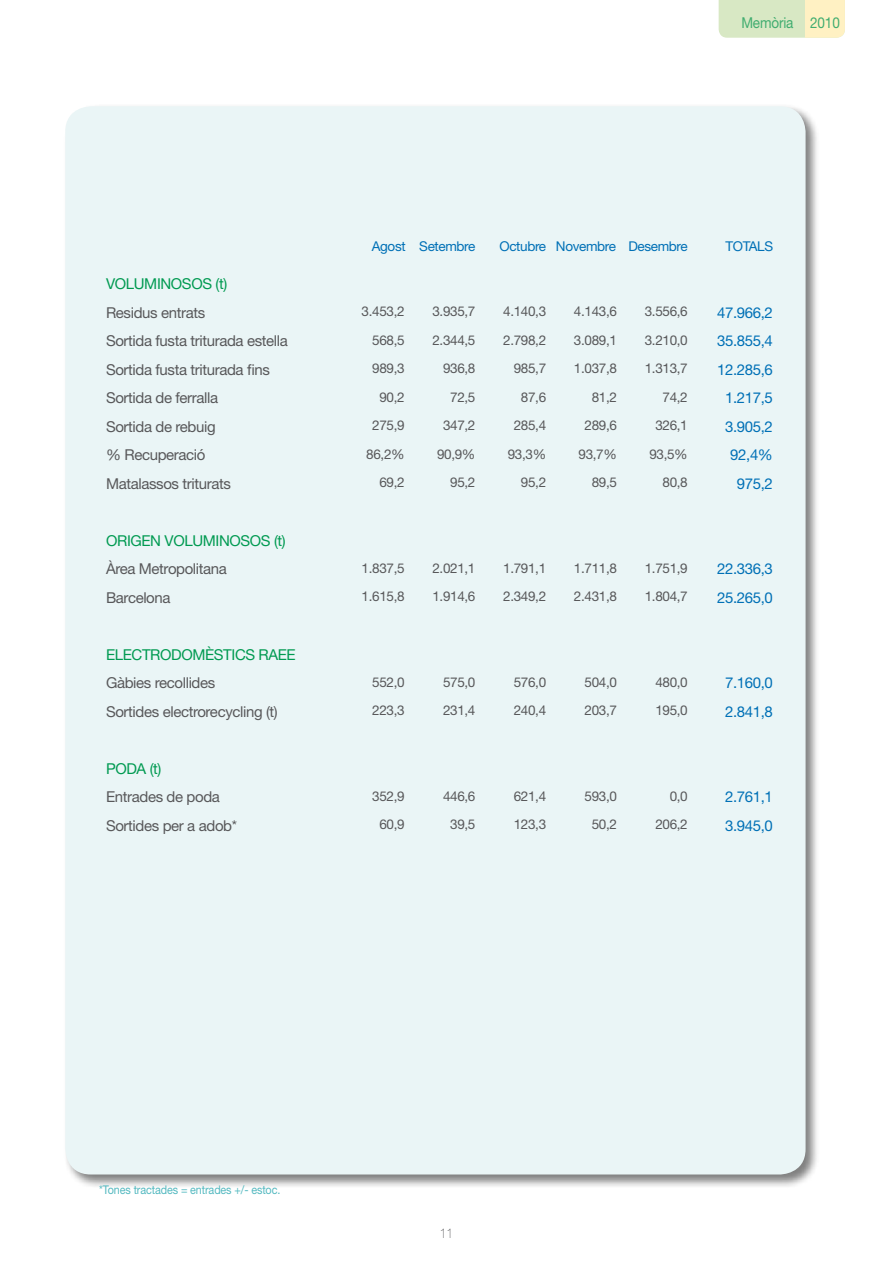
<style>
.page{position:relative;width:893px;height:1263px;background:#fff}
.page>*{position:absolute;margin:0;border:0;box-sizing:border-box;transform-origin:0 0}
.t1{font:15px/28.5px "Helvetica Neue";letter-spacing:-.025em;color:#58585a}
.t2{font:15px/28.5px "Helvetica Neue";letter-spacing:-.025em;color:#0070b6}
.t3{font:15px "Helvetica Neue";letter-spacing:-.025em;color:#009a51}
.t4{font:15px "Helvetica Neue";letter-spacing:-.01em;color:#41ad70;scale:.9 1}
.t5{font:13.5px/28.5px "Helvetica Neue";letter-spacing:-.025em;color:#58585a}
.t6{font:13.5px "Helvetica Neue";letter-spacing:-.025em;color:#0070b6}
.t7{font:100 13.5px "Helvetica Neue";color:#58585a;scale:.9 1}
.t8{font:12px "Helvetica Neue";letter-spacing:-.01em;color:#54b9c0;scale:.9 1}
</style>
<div class="page">
<div style="left:719px;top:0;width:86px;height:38px;background:#d8e8c4"></div>
<div style="left:805px;top:0;width:40px;height:38px;background:#fff1c3"></div>
<div style="left:63px;top:104px;width:757px;height:1085px;background:#000;opacity:.5"></div>
<div style="left:65px;top:106px;width:741px;height:1068px;background:#eaf5f6;border-radius:26px"></div>
<p class="t4" style="left:741px;top:14px;width:111px">Memòria 2010</p>
<p class="t3" style="left:106px;top:275px;width:123px">VOLUMINOSOS (t)</p>
<p class="t1" style="left:106px;top:298px;width:183px">Residus entrats<br>Sortida fusta triturada estella<br>Sortida fusta triturada fins<br>Sortida de ferralla<br>Sortida de rebuig<br>% Recuperació<br>Matalassos triturats</p>
<p class="t3" style="left:106px;top:531px;width:181px">ORIGEN VOLUMINOSOS (t)</p>
<p class="t1" style="left:106px;top:554px;width:122px">Àrea Metropolitana<br>Barcelona</p>
<p class="t3" style="left:106px;top:645px;width:191px">ELECTRODOMÈSTICS RAEE</p>
<p class="t1" style="left:106px;top:668px;width:173px">Gàbies recollides<br>Sortides electrorecycling (t)</p>
<p class="t3" style="left:106px;top:759px;width:57px">PODA (t)</p>
<p class="t1" style="left:106px;top:782px;width:132px">Entrades de poda<br>Sortides per a adob*</p>
<p class="t6" style="left:372px;top:238px;width:105px">Agost Setembre</p>
<p class="t6" style="left:499px;top:238px;width:190px">Octubre Novembre Desembre</p>
<p class="t6" style="left:725px;top:238px;width:49px">TOTALS</p>
<p class="t5" style="left:362px;top:297px;width:45px;text-align:right">3.453,2<br>568,5<br>989,3<br>90,2<br>275,9<br>86,2%<br>69,2</p>
<p class="t5" style="left:432px;top:297px;width:45px;text-align:right">3.935,7<br>2.344,5<br>936,8<br>72,5<br>347,2<br>90,9%<br>95,2</p>
<p class="t5" style="left:503px;top:297px;width:45px;text-align:right">4.140,3<br>2.798,2<br>985,7<br>87,6<br>285,4<br>93,3%<br>95,2</p>
<p class="t5" style="left:574px;top:297px;width:45px;text-align:right">4.143,6<br>3.089,1<br>1.037,8<br>81,2<br>289,6<br>93,7%<br>89,5</p>
<p class="t5" style="left:645px;top:297px;width:45px;text-align:right">3.556,6<br>3.210,0<br>1.313,7<br>74,2<br>326,1<br>93,5%<br>80,8</p>
<p class="t5" style="left:362px;top:554px;width:45px">1.837,5<br>1.615,8</p>
<p class="t5" style="left:432px;top:553px;width:45px">2.021,1<br>1.914,6</p>
<p class="t5" style="left:503px;top:553px;width:45px">1.791,1<br>2.349,2</p>
<p class="t5" style="left:574px;top:553px;width:45px">1.711,8<br>2.431,8</p>
<p class="t5" style="left:645px;top:553px;width:45px">1.751,9<br>1.804,7</p>
<p class="t5" style="left:372px;top:667px;width:34px">552,0<br>223,3</p>
<p class="t5" style="left:372px;top:781px;width:34px;text-align:center">352,9<br>60,9</p>
<p class="t5" style="left:443px;top:667px;width:34px">575,0<br>231,4</p>
<p class="t5" style="left:443px;top:781px;width:34px;text-align:center">446,6<br>39,5</p>
<p class="t5" style="left:514px;top:667px;width:34px">576,0<br>240,4</p>
<p class="t5" style="left:514px;top:781px;width:34px">621,4<br>123,3</p>
<p class="t5" style="left:585px;top:667px;width:34px">504,0<br>203,7</p>
<p class="t5" style="left:585px;top:781px;width:34px;text-align:center">593,0<br>50,2</p>
<p class="t5" style="left:655px;top:667px;width:34px">480,0<br>195,0</p>
<p class="t5" style="left:655px;top:781px;width:34px;text-align:right">0,0<br>206,2</p>
<p class="t2" style="left:717px;top:298px;width:57px;text-align:right">47.966,2<br>35.855,4<br>12.285,6<br>1.217,5<br>3.905,2<br>92,4%<br>975,2</p>
<p class="t2" style="left:717px;top:554px;width:57px">22.336,3<br>25.265,0</p>
<p class="t2" style="left:725px;top:668px;width:49px">7.160,0<br>2.841,8</p>
<p class="t2" style="left:725px;top:782px;width:49px">2.761,1<br>3.945,0</p>
<p class="t8" style="left:99px;top:1183px;width:203px">*Tones tractades = entrades +/- estoc.</p>
<p class="t7" style="left:440px;top:1225px;width:16px">11</p>
</div>
